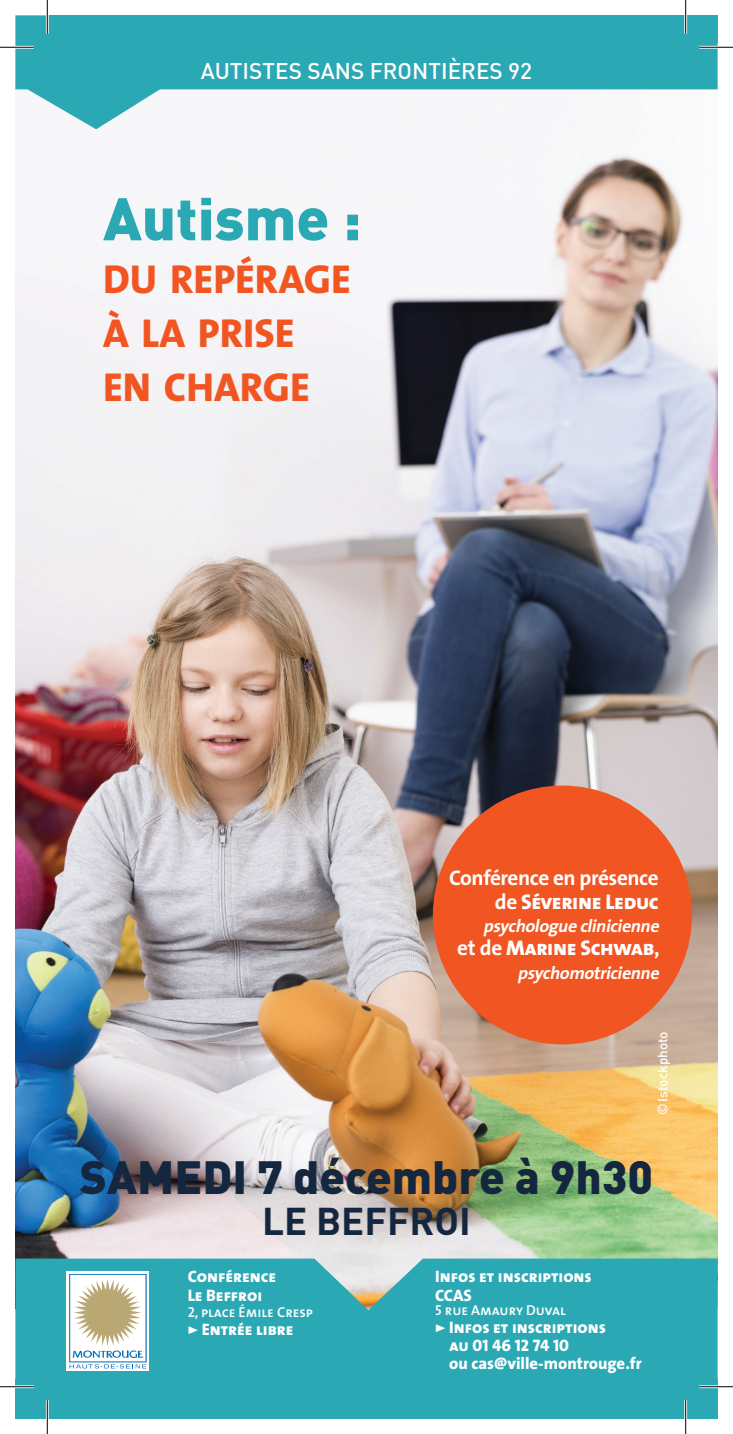
<style>
.page{position:relative;width:733px;height:1434px;background:#fff}
.page>*{position:absolute;margin:0;border:0;box-sizing:border-box;transform-origin:0 0}
.t1{font:900 59.18px "DIN";color:#2aa8b4}
.t2{font:900 46.12px "DIN";color:#15273f}
.t3{font:800 40.73px/54.4px "The Sans";color:#f15622}
.t4{font:700 38.25px "DIN";color:#15273f}
.t5{font:500 22.5px "DIN";color:#fff}
.t6{font:700 21.38px/23.4px "The Sans";letter-spacing:-.02em;color:#fff;text-align:right}
.t7{font:21.38px "The Sans Extra Bold Caps";letter-spacing:-.02em;color:#fff}
.t8{font:italic 700 17.78px "The Sans";color:#fff}
.t9{font:16.65px/18px "The Sans Extra Bold Caps";color:#fff}
.t10{font:14.4px "The Sans Semi Bold Caps";color:#fff}
.t11{font:500 13.5px "DIN";color:#fff}
.s1{font-family:"The Sans Extra Bold Caps";font-weight:400}
.s2{font-family:"The Sans";font-weight:700}
.s3{font-family:"The Sans";font-weight:800}
</style>
<div class="page">
<img style="left:15px;top:129px;width:702px;height:1129px">
<div style="left:15px;top:1379px;width:702px;height:40px;background:#2aa8b4"></div>
<div style="left:15px;top:1258px;width:702px;height:121px;background:#2aa8b4"></div>
<div style="left:66px;top:1271px;width:83px;height:100px;background:#fff"></div>
<svg style="left:69px;top:1274px;width:78px;height:94px"></svg>
<svg style="left:15px;top:15px;width:702px;height:114px;fill:#2aa8b4"></svg>
<div style="left:432px;top:785px;width:259px;height:259px;background:#f15622;border-radius:50%"></div>
<hr style="left:0;top:46px;width:34px;height:3px;background:#fff">
<hr style="left:699px;top:46px;width:33px;height:3px;background:#fff">
<hr style="left:0;top:1385px;width:34px;height:3px;background:#fff">
<hr style="left:699px;top:1385px;width:33px;height:3px;background:#fff">
<hr style="left:46px;top:0;width:3px;height:34px;background:#fff">
<hr style="left:46px;top:1400px;width:3px;height:34px;background:#fff">
<hr style="left:684px;top:0;width:2px;height:34px;background:#fff">
<hr style="left:684px;top:1400px;width:2px;height:34px;background:#fff">
<hr style="left:0;top:47px;width:34px;height:1px;background:#000">
<hr style="left:699px;top:47px;width:33px;height:1px;background:#000">
<hr style="left:0;top:1386px;width:34px;height:1px;background:#000">
<hr style="left:699px;top:1386px;width:33px;height:1px;background:#000">
<hr style="left:47px;top:0;width:1px;height:34px;background:#000">
<hr style="left:47px;top:1400px;width:1px;height:34px;background:#000">
<hr style="left:685px;top:0;width:1px;height:34px;background:#000">
<hr style="left:685px;top:1400px;width:1px;height:34px;background:#000">
<p class="t5" style="left:201px;top:56px;width:333px">AUTISTES SANS FRONTIÈRES 92</p>
<p class="t1" style="left:103px;top:179px;width:259px">Autisme :</p>
<p class="t3" style="left:103px;top:251px;width:249px">DU REPÉRAGE<br>À LA PRISE</p>
<p class="t3" style="left:103px;top:359px;width:208px">EN CHARGE</p>
<p class="t6" style="left:449px;top:866px;width:211px">Conférence en présence de <span class="s1">Séverine Leduc</span></p>
<p class="t8" style="left:483px;top:911px;width:182px">psychologueclinicienne</p>
<p class="t7" style="left:457px;top:930px;width:204px"><span class="s2">et de</span> Marine Schwab<span class="s2">,</span></p>
<p class="t8" style="left:517px;top:958px;width:148px">psychomotricienne</p>
<p class="t11" style="left:653px;top:1115px;width:85px;rotate:-90deg">©Istockphoto</p>
<p class="t2" style="left:80px;top:1146px;width:574px">SAMEDI 7 décembre à 9h30</p>
<p class="t4" style="left:262px;top:1196px;width:210px">LE BEFFROI</p>
<p class="t9" style="left:188px;top:1266px;width:90px">Conférence</p>
<p class="t9" style="left:188px;top:1286px;width:76px">Le Beffroi</p>
<p class="t10" style="left:188px;top:1300px;width:127px">2, place Émile Cresp</p>
<p class="t9" style="left:188px;top:1320px;width:107px">&gt; Entrée libre</p>
<p class="t9" style="left:435px;top:1266px;width:158px">Infos et inscriptions</p>
<p class="t9" style="left:435px;top:1286px;width:38px">CCAS</p>
<p class="t10" style="left:435px;top:1298px;width:132px">5 rue Amaury Duval</p>
<p class="t9" style="left:449px;top:1318px;width:194px;text-indent:-14px">&gt; Infos et inscriptions<br>au 01 46 12 74 10<br><span class="s3">ou cas@ville-montrouge.fr</span></p>
</div>
